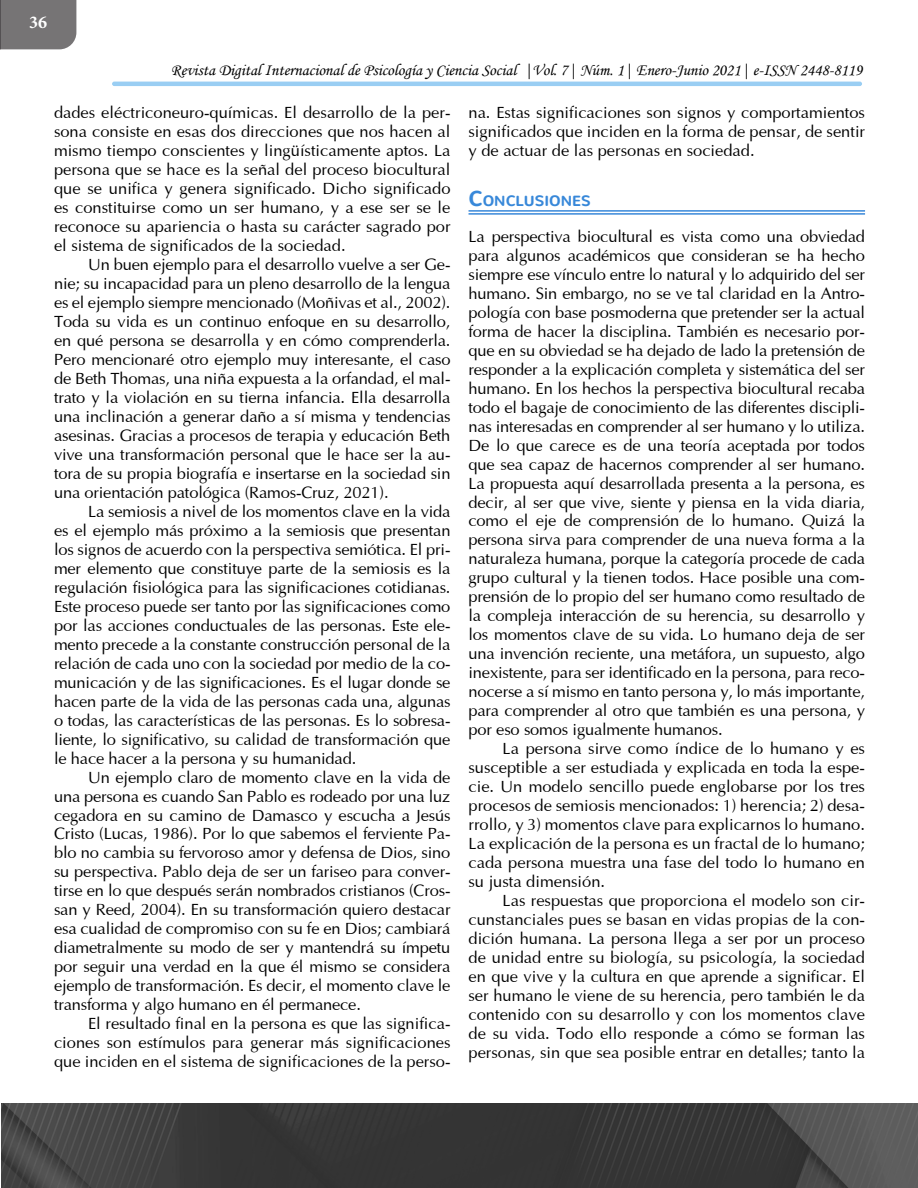
<style>
.page{position:relative;width:918px;height:1188px;background:#fff}
.page>*{position:absolute;margin:0;border:0;box-sizing:border-box;transform-origin:0 0}
.t1{font:700 18px "Minion Pro";color:#fff}
.t2{font:16.5px/18.9px "Optima";color:#000;text-align:justify}
.t3{font:16.5px "Monotype Corsiva";color:#000}
.Nivel_1{font:800 14.7px "Nunito";color:#3888d9}
.s1{font-size:21px}
</style>
<div class="page">
<hr style="left:112px;top:82px;width:750px;height:4px;background:#9acef3;border-radius:2px">
<img style="left:1px;top:1103px;width:917px;height:85px">
<div style="left:0;top:0;width:76px;height:49px;background:#767475"></div>
<hr style="left:469px;top:210px;width:396px;height:2px;background:#3888d9">
<hr style="left:469px;top:213px;width:396px;height:2px;background:#3888d9">
<p class="t1" style="left:29px;top:10px;width:19px">36</p>
<p class="t3" style="left:171px;top:60px;width:693px">Revista Digital Internacional de Psicología y Ciencia Social |Vol. 7| Núm. 1| Enero-Junio 2021| e-ISSN 2448-8119</p>
<p class="t2" style="left:54px;top:102px;width:398px">dades eléctriconeuro-químicas. El desarrollo de la per&shy;sona consiste en esas dos direcciones que nos hacen al mismo tiempo conscientes y lingüísticamente aptos. La persona que se hace es la señal del proceso biocultural que se unifica y genera significado. Dicho significado es constituirse como un ser humano, y a ese ser se le reconoce su apariencia o hasta su carácter sagrado por el sistema de significados de la sociedad.</p>
<p class="t2" style="left:54px;top:254px;width:398px;text-indent:34px">Un buen ejemplo para el desarrollo vuelve a ser Ge&shy;nie; su incapacidad para un pleno desarrollo de la lengua es el ejemplo siempre mencionado (Moñivas et al., 2002).<br>Toda su vida es un continuo enfoque en su desarrollo, en qué persona se desarrolla y en cómo comprenderla.<br>Pero mencionaré otro ejemplo muy interesante, el caso de Beth Thomas, una niña expuesta a la orfandad, el mal&shy;trato y la violación en su tierna infancia. Ella desarrolla una inclinación a generar daño a sí misma y tendencias asesinas. Gracias a procesos de terapia y educación Beth vive una transformación personal que le hace ser la au&shy;tora de su propia biografía e insertarse en la sociedad sin una orientación patológica (Ramos-Cruz, 2021).</p>
<p class="t2" style="left:54px;top:501px;width:398px;text-indent:34px">La semiosis a nivel de los momentos clave en la vida es el ejemplo más próximo a la semiosis que presentan los signos de acuerdo con la perspectiva semiótica. El pri&shy;mer elemento que constituye parte de la semiosis es la regulación fisiológica para las significaciones cotidianas.<br>Este proceso puede ser tanto por las significaciones como por las acciones conductuales de las personas. Este ele&shy;mento precede a la constante construcción personal de la relación de cada uno con la sociedad por medio de la co&shy;municación y de las significaciones. Es el lugar donde se hacen parte de la vida de las personas cada una, algunas o todas, las características de las personas. Es lo sobresa&shy;liente, lo significativo, su calidad de transformación que le hace hacer a la persona y su humanidad.</p>
<p class="t2" style="left:54px;top:766px;width:398px;text-indent:34px">Un ejemplo claro de momento clave en la vida de una persona es cuando San Pablo es rodeado por una luz cegadora en su camino de Damasco y escucha a Jesús Cristo (Lucas, 1986). Por lo que sabemos el ferviente Pa&shy;blo no cambia su fervoroso amor y defensa de Dios, sino su perspectiva. Pablo deja de ser un fariseo para conver&shy;tirse en lo que después serán nombrados cristianos (Cros&shy;san y Reed, 2004). En su transformación quiero destacar esa cualidad de compromiso con su fe en Dios; cambiará diametralmente su modo de ser y mantendrá su ímpetu por seguir una verdad en la que él mismo se considera ejemplo de transformación. Es decir, el momento clave le transforma y algo humano en él permanece.</p>
<p class="t2" style="left:54px;top:1013px;width:398px;text-indent:34px">El resultado final en la persona es que las significa&shy;ciones son estímulos para generar más significaciones que inciden en el sistema de significaciones de la perso-</p>
<p class="t2" style="left:469px;top:102px;width:398px">na. Estas significaciones son signos y comportamientos significados que inciden en la forma de pensar, de sentir y de actuar de las personas en sociedad.</p>
<p class="Nivel_1" style="left:469px;top:187px;width:124px"><span class="s1">C</span>ONCLUSIONES</p>
<p class="t2" style="left:469px;top:226px;width:398px">La perspectiva biocultural es vista como una obviedad para algunos académicos que consideran se ha hecho siempre ese vínculo entre lo natural y lo adquirido del ser humano. Sin embargo, no se ve tal claridad en la Antro&shy;pología con base posmoderna que pretender ser la actual forma de hacer la disciplina. También es necesario por&shy;que en su obviedad se ha dejado de lado la pretensión de responder a la explicación completa y sistemática del ser humano. En los hechos la perspectiva biocultural recaba todo el bagaje de conocimiento de las diferentes discipli&shy;nas interesadas en comprender al ser humano y lo utiliza.<br>De lo que carece es de una teoría aceptada por todos que sea capaz de hacernos comprender al ser humano.<br>La propuesta aquí desarrollada presenta a la persona, es decir, al ser que vive, siente y piensa en la vida diaria, como el eje de comprensión de lo humano. Quizá la persona sirva para comprender de una nueva forma a la naturaleza humana, porque la categoría procede de cada grupo cultural y la tienen todos. Hace posible una com&shy;prensión de lo propio del ser humano como resultado de la compleja interacción de su herencia, su desarrollo y los momentos clave de su vida. Lo humano deja de ser una invención reciente, una metáfora, un supuesto, algo inexistente, para ser identificado en la persona, para reco&shy;nocerse a sí mismo en tanto persona y, lo más importante, para comprender al otro que también es una persona, y por eso somos igualmente humanos.</p>
<p class="t2" style="left:469px;top:738px;width:398px;text-indent:34px">La persona sirve como índice de lo humano y es susceptible a ser estudiada y explicada en toda la espe&shy;cie. Un modelo sencillo puede englobarse por los tres procesos de semiosis mencionados: 1) herencia; 2) desa&shy;rrollo, y 3) momentos clave para explicarnos lo humano.<br>La explicación de la persona es un fractal de lo humano; cada persona muestra una fase del todo lo humano en su justa dimensión.</p>
<p class="t2" style="left:469px;top:890px;width:398px;text-indent:34px">Las respuestas que proporciona el modelo son cir&shy;cunstanciales pues se basan en vidas propias de la con&shy;dición humana. La persona llega a ser por un proceso de unidad entre su biología, su psicología, la sociedad en que vive y la cultura en que aprende a significar. El ser humano le viene de su herencia, pero también le da contenido con su desarrollo y con los momentos clave de su vida. Todo ello responde a cómo se forman las personas, sin que sea posible entrar en detalles; tanto la</p>
</div>
